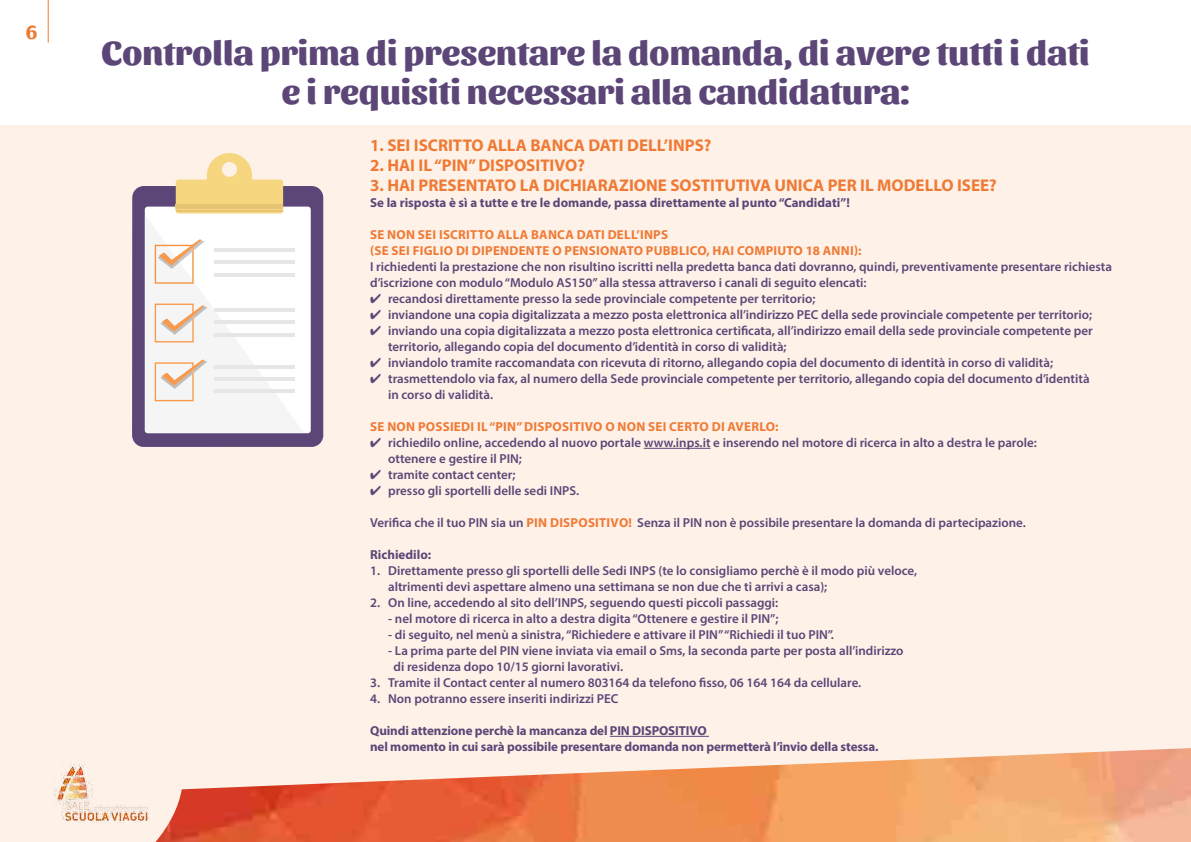
<style>
.page{position:relative;width:1191px;height:842px;background:#fff}
.page>*{position:absolute;margin:0;border:0;box-sizing:border-box;transform-origin:0 0}
.t1{font:800 35px/39px "Sansita";color:#5c4677;text-align:center}
.t2{font:700 20px "Sansita";color:#ef7a35}
.t3{font:700 17px "Myriad Pro";color:#ef7a35}
.t4{font:600 13px/16px "Myriad Pro";color:#5c4677}
.t5{font:700 13px/16px "Myriad Pro";letter-spacing:-.01em;color:#5c4677}
.t6{font:700 13px/16px "Myriad Pro";letter-spacing:.02em;color:#ef7a35}
.s1{font-weight:700;color:#ef7a35}
</style>
<div class="page">
<div style="left:0;top:126px;width:1191px;height:716px;background:#fef1e8"></div>
<div style="left:132px;top:186px;width:191px;height:261px;background:#5c4677;border-radius:12px"></div>
<svg style="left:132px;top:198px;width:182px;height:249px"></svg>
<svg style="left:145px;top:153px;width:159px;height:280px;background:#f3ece2"></svg>
<img style="left:53px;top:764px;width:96px;height:57px">
<img style="left:155px;top:748px;width:1036px;height:94px">
<hr style="left:48px;top:0;width:1px;height:43px;background:#ef7a35">
<hr style="left:644px;top:448px;width:66px;height:1px;background:#5c4677">
<hr style="left:610px;top:736px;width:99px;height:1px;background:#5c4677">
<h2 class="t2" style="left:26px;top:20px;width:13px">6</h2>
<h1 class="t1" style="left:101px;top:33px;width:989px">Controlla prima di presentare la domanda, di avere tutti i dati e i requisiti necessari alla candidatura:</h1>
<h3 class="t3" style="left:370px;top:134px;width:343px">1. SEI ISCRITTO ALLA BANCA DATI DELL’INPS?</h3>
<h3 class="t3" style="left:370px;top:154px;width:216px">2. HAI IL “PIN” DISPOSITIVO?</h3>
<h3 class="t3" style="left:370px;top:174px;width:628px">3. HAI PRESENTATO LA DICHIARAZIONE SOSTITUTIVA UNICA PER IL MODELLO ISEE?</h3>
<p class="t5" style="left:370px;top:194px;width:481px">Se la risposta è sì a tutte e tre le domande, passa direttamente al punto “Candidati”!</p>
<p class="t6" style="left:370px;top:226px;width:493px">SE NON SEI ISCRITTO ALLA BANCA DATI DELL’INPS<br>(SE SEI FIGLIO DI DIPENDENTE O PENSIONATO PUBBLICO, HAI COMPIUTO 18 ANNI):</p>
<p class="t4" style="left:370px;top:258px;width:743px">I richiedenti la prestazione che non risultino iscritti nella predetta banca dati dovranno, quindi, preventivamente presentare richiesta d’iscrizione con modulo “Modulo AS150” alla stessa attraverso i canali di seguito elencati:</p>
<p class="t4" style="left:370px;top:290px;width:447px">✔ recandosi direttamente presso la sede provinciale competente per territorio;</p>
<p class="t4" style="left:370px;top:306px;width:723px">✔ inviandone una copia digitalizzata a mezzo posta elettronica all’indirizzo PEC della sede provinciale competente per territorio;</p>
<p class="t4" style="left:388px;top:322px;width:706px;text-indent:-18px">✔ inviando una copia digitalizzata a mezzo posta elettronica certificata, all’indirizzo email della sede provinciale competente per territorio, allegando copia del documento d’identità in corso di validità;</p>
<p class="t4" style="left:370px;top:354px;width:684px">✔ inviandolo tramite raccomandata con ricevuta di ritorno, allegando copia del documento di identità in corso di validità;</p>
<p class="t4" style="left:388px;top:370px;width:703px;text-indent:-18px">✔ trasmettendolo via fax, al numero della Sede provinciale competente per territorio, allegando copia del documento d’identità in corso di validità.</p>
<p class="t6" style="left:370px;top:418px;width:410px">SE NON POSSIEDI IL “PIN” DISPOSITIVO O NON SEI CERTO DI AVERLO:</p>
<p class="t4" style="left:388px;top:434px;width:650px;text-indent:-18px">✔ richiedilo online, accedendo al nuovo portale www.inps.it e inserendo nel motore di ricerca in alto a destra le parole: ottenere e gestire il PIN;</p>
<p class="t4" style="left:370px;top:466px;width:147px">✔ tramite contact center;</p>
<p class="t4" style="left:370px;top:482px;width:211px">✔ presso gli sportelli delle sedi INPS.</p>
<p class="t4" style="left:370px;top:514px;width:657px">Verifica che il tuo PIN sia un <span class="s1">PIN DISPOSITIVO!</span> Senza il PIN non è possibile presentare la domanda di partecipazione.</p>
<p class="t5" style="left:370px;top:546px;width:63px">Richiedilo:</p>
<p class="t4" style="left:388px;top:562px;width:530px;text-indent:-18px">1. Direttamente presso gli sportelli delle Sedi INPS (te lo consigliamo perchè è il modo più veloce, altrimenti devi aspettare almeno una settimana se non due che ti arrivi a casa);</p>
<p class="t4" style="left:370px;top:594px;width:410px">2. On line, accedendo al sito dell’INPS, seguendo questi piccoli passaggi:</p>
<p class="t4" style="left:388px;top:610px;width:392px">- nel motore di ricerca in alto a destra digita “Ottenere e gestire il PIN”;</p>
<p class="t4" style="left:388px;top:626px;width:447px">- di seguito, nel menù a sinistra, “Richiedere e attivare il PIN” “Richiedi il tuo PIN”.</p>
<p class="t4" style="left:393px;top:642px;width:511px;text-indent:-5px">- La prima parte del PIN viene inviata via email o Sms, la seconda parte per posta all’indirizzo di residenza dopo 10/15 giorni lavorativi.</p>
<p class="t4" style="left:370px;top:674px;width:492px">3. Tramite il Contact center al numero 803164 da telefono fisso, 06 164 164 da cellulare.</p>
<p class="t4" style="left:370px;top:690px;width:250px">4. Non potranno essere inseriti indirizzi PEC</p>
<p class="t5" style="left:370px;top:722px;width:510px">Quindi attenzione perchè la mancanza del PIN DISPOSITIVO<br>nel momento in cui sarà possibile presentare domanda non permetterà l’invio della stessa.</p>
</div>
